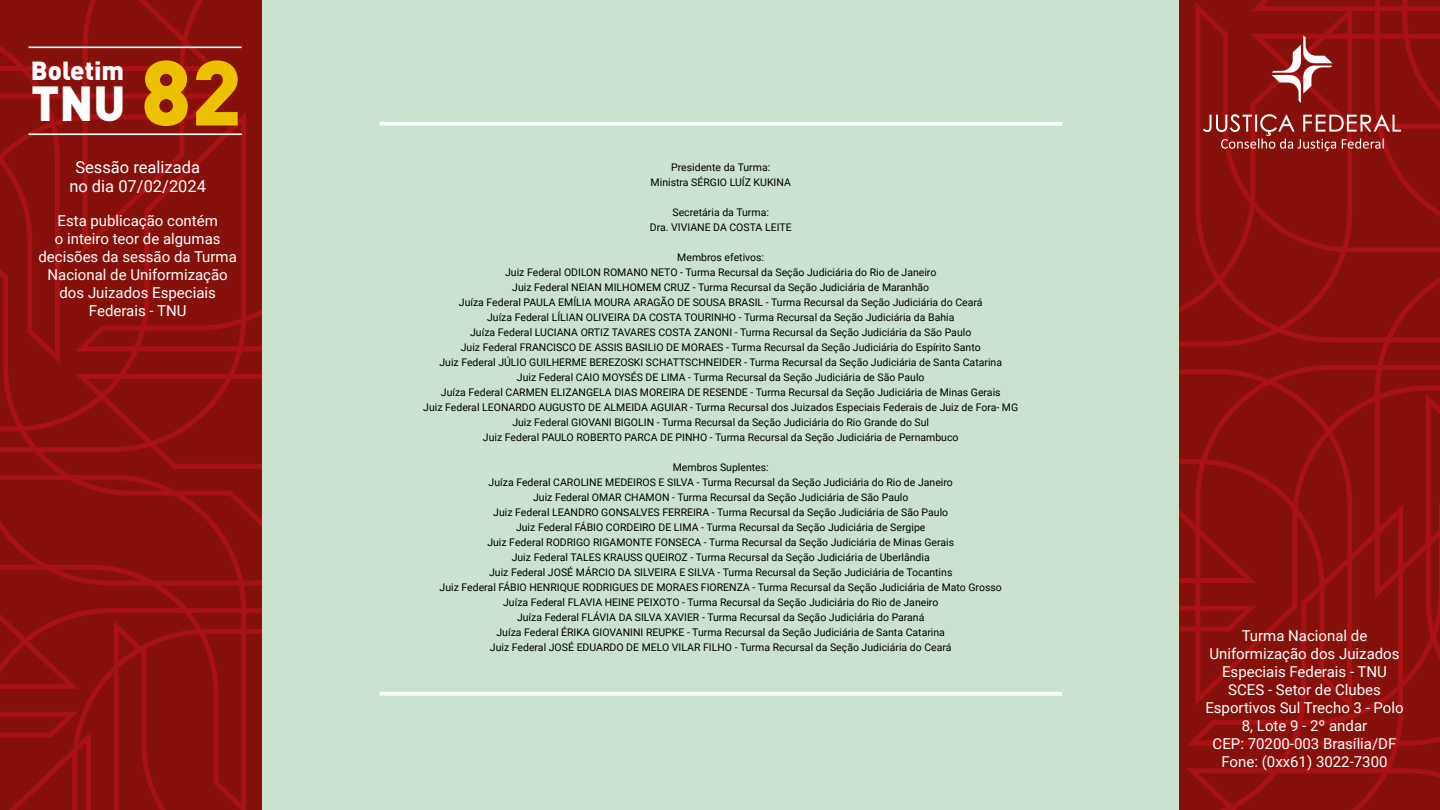
<style>
.page{position:relative;width:1440px;height:810px;background:#fff}
.page>*{position:absolute;margin:0;border:0;box-sizing:border-box;transform-origin:0 0}
.t1{font:900 90.68px "DIN";color:#ecc200}
.t2{font:900 48.6px "DIN";color:#fff}
.t3{font:900 25.88px "DIN";color:#fff}
.t4{font:16.5px/19.8px "Roboto";color:#fff;text-align:center}
.t5{font:15px/18px "Roboto";color:#fff;text-align:center}
.t6{font:10.5px/15px "Roboto";color:#000;text-align:center}
</style>
<div class="page">
<div style="left:1179px;top:6px;width:173px;height:340px;background:#85110a"></div>
<svg style="left:1195px;top:2px;width:245px;height:340px;background:#8a110b"></svg>
<svg style="left:1256px;top:365px;width:119px;height:137px;background:#89110b"></svg>
<svg style="left:1375px;top:278px;width:65px;height:224px;background:#8b110b"></svg>
<svg style="left:1179px;top:583px;width:224px;height:185px;background:#87110a"></svg>
<svg style="left:1256px;top:768px;width:184px;height:42px;background:#8a110b"></svg>
<svg style="left:1186px;top:502px;width:254px;height:244px;background:#8b110b"></svg>
<svg style="left:1179px;top:243px;width:77px;height:340px;background:#8a110b"></svg>
<svg style="left:1179px;top:606px;width:77px;height:204px;background:#8b110b"></svg>
<div style="left:246px;top:714px;width:16px;height:96px;background:#85110a"></div>
<svg style="left:0;top:475px;width:246px;height:335px;background:#8a110b"></svg>
<svg style="left:0;top:364px;width:246px;height:88px;background:#8a110b"></svg>
<svg style="left:75px;top:374px;width:187px;height:340px;background:#8a110b"></svg>
<svg style="left:0;top:0;width:259px;height:364px;background:#8a110b"></svg>
<div style="left:262px;top:0;width:917px;height:810px;background:#cae2cf"></div>
<hr style="left:28px;top:46px;width:214px;height:2px;background:#fff">
<hr style="left:28px;top:133px;width:214px;height:2px;background:#fff">
<svg style="left:1203px;top:0;width:237px;height:217px;background:#8f1b15"></svg>
<svg style="left:380px;top:122px;width:682px;height:4px;background:#fafcfa"></svg>
<svg style="left:380px;top:692px;width:682px;height:4px;background:#fafcfa"></svg>
<h3 class="t3" style="left:31px;top:53px;width:95px">Boletim</h3>
<h1 class="t1" style="left:141px;top:32px;width:102px">82</h1>
<h2 class="t2" style="left:31px;top:71px;width:96px">TNU</h2>
<h3 class="t4" style="left:69px;top:156px;width:138px">Sessão realizada no dia 07/02/2024</h3>
<h3 class="t5" style="left:38px;top:211px;width:200px">Esta publicação contém<br>o inteiro teor de algumas decisões da sessão da Turma<br>Nacional de Uniformização dos Juizados Especiais<br>Federais - TNU</h3>
<p class="t6" style="left:651px;top:159px;width:142px">Presidente da Turma:<br>Ministra SÉRGIO LUÍZ KUKINA</p>
<p class="t6" style="left:650px;top:204px;width:143px">Secretária da Turma:<br>Dra. VIVIANE DA COSTA LEITE</p>
<p class="t6" style="left:423px;top:249px;width:596px">Membros efetivos:<br>Juiz Federal ODILON ROMANO NETO - Turma Recursal da Seção Judiciária do Rio de Janeiro<br>Juiz Federal NEIAN MILHOMEM CRUZ - Turma Recursal da Seção Judiciária de Maranhão<br>Juíza Federal PAULA EMÍLIA MOURA ARAGÃO DE SOUSA BRASIL - Turma Recursal da Seção Judiciária do Ceará<br>Juíza Federal LÍLIAN OLIVEIRA DA COSTA TOURINHO - Turma Recursal da Seção Judiciária da Bahia<br>Juíza Federal LUCIANA ORTIZ TAVARES COSTA ZANONI - Turma Recursal da Seção Judiciária da São Paulo<br>Juiz Federal FRANCISCO DE ASSIS BASILIO DE MORAES - Turma Recursal da Seção Judiciária do Espírito Santo<br>Juiz Federal JÚLIO GUILHERME BEREZOSKI SCHATTSCHNEIDER - Turma Recursal da Seção Judiciária de Santa Catarina<br>Juiz Federal CAIO MOYSÉS DE LIMA - Turma Recursal da Seção Judiciária de São Paulo<br>Juíza Federal CARMEN ELIZANGELA DIAS MOREIRA DE RESENDE - Turma Recursal da Seção Judiciária de Minas Gerais<br>Juiz Federal LEONARDO AUGUSTO DE ALMEIDA AGUIAR - Turma Recursal dos Juizados Especiais Federais de Juiz de Fora- MG Juiz Federal GIOVANI BIGOLIN - Turma Recursal da Seção Judiciária do Rio Grande do Sul<br>Juiz Federal PAULO ROBERTO PARCA DE PINHO - Turma Recursal da Seção Judiciária de Pernambuco</p>
<p class="t6" style="left:440px;top:459px;width:564px">Membros Suplentes:<br>Juíza Federal CAROLINE MEDEIROS E SILVA - Turma Recursal da Seção Judiciária do Rio de Janeiro<br>Juiz Federal OMAR CHAMON - Turma Recursal da Seção Judiciária de São Paulo<br>Juiz Federal LEANDRO GONSALVES FERREIRA - Turma Recursal da Seção Judiciária de São Paulo<br>Juiz Federal FÁBIO CORDEIRO DE LIMA - Turma Recursal da Seção Judiciária de Sergipe<br>Juiz Federal RODRIGO RIGAMONTE FONSECA - Turma Recursal da Seção Judiciária de Minas Gerais<br>Juiz Federal TALES KRAUSS QUEIROZ - Turma Recursal da Seção Judiciária de Uberlândia<br>Juiz Federal JOSÉ MÁRCIO DA SILVEIRA E SILVA - Turma Recursal da Seção Judiciária de Tocantins<br>Juiz Federal FÁBIO HENRIQUE RODRIGUES DE MORAES FIORENZA - Turma Recursal da Seção Judiciária de Mato Grosso Juíza Federal FLAVIA HEINE PEIXOTO - Turma Recursal da Seção Judiciária do Rio de Janeiro<br>Juíza Federal FLÁVIA DA SILVA XAVIER - Turma Recursal da Seção Judiciária do Paraná<br>Juíza Federal ÉRIKA GIOVANINI REUPKE - Turma Recursal da Seção Judiciária de Santa Catarina<br>Juiz Federal JOSÉ EDUARDO DE MELO VILAR FILHO - Turma Recursal da Seção Judiciária do Ceará</p>
<h3 class="t5" style="left:1205px;top:626px;width:200px">Turma Nacional de<br>Uniformização dos Juizados<br>Especiais Federais - TNU<br>SCES - Setor de Clubes<br>Esportivos Sul Trecho 3 - Polo<br>8, Lote 9 - 2º andar<br>CEP: 70200-003 Brasília/DF<br>Fone: (0xx61) 3022-7300</h3>
</div>
